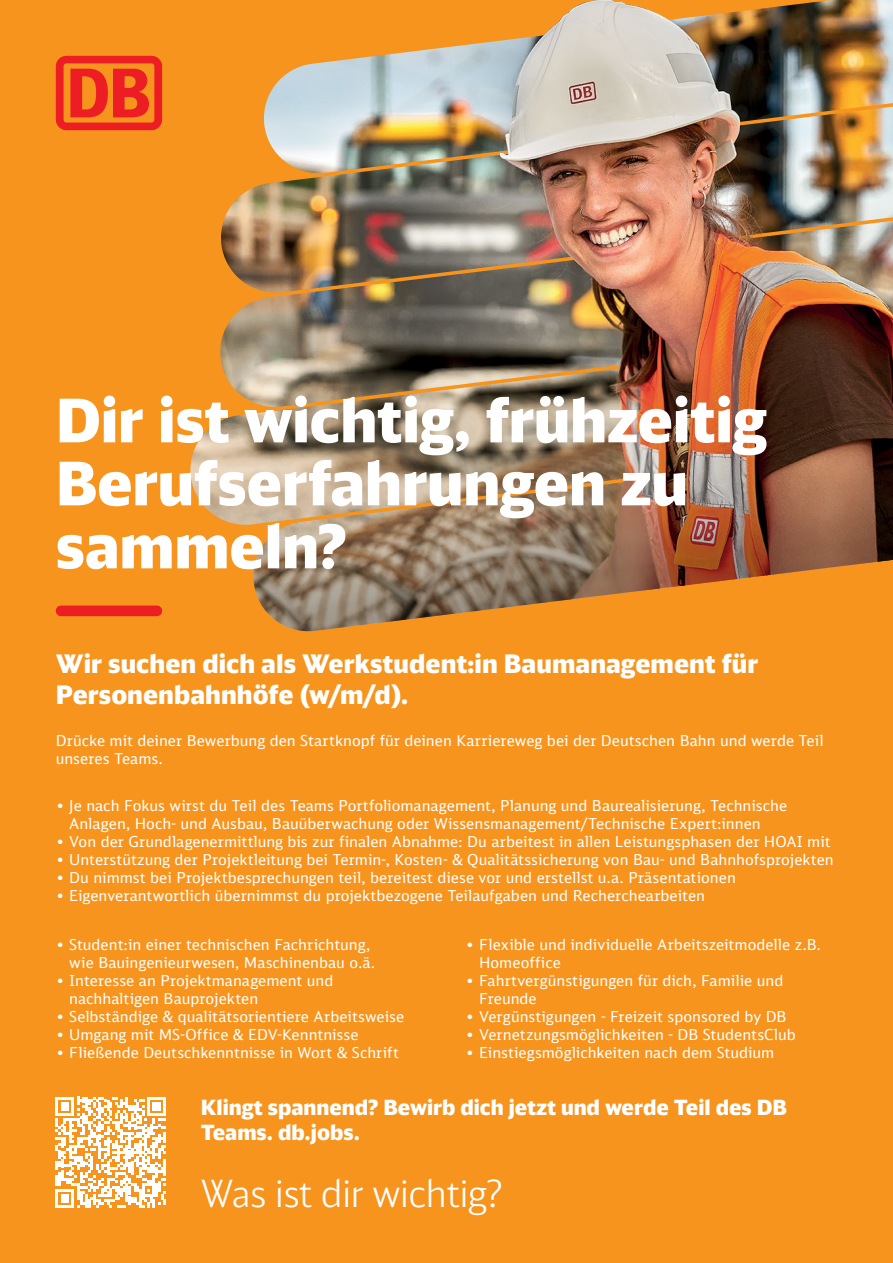
<style>
.page{position:relative;width:893px;height:1263px;background:#f7941e}
.page>*{position:absolute;margin:0;border:0;box-sizing:border-box;transform-origin:0 0}
.t1{font:900 60px/63px "DB Head";color:#fff}
.t2{font:300 37.5px "DB Head";color:#fff}
.t3{font:900 25.5px/30.6px "DB Head";letter-spacing:.005em;color:#fff}
.t4{font:900 21px/25.2px "DB Head";color:#fff}
.t5{font:15px/18px "DB Sans";letter-spacing:.005em;color:#fff}
</style>
<div class="page">
<div style="left:56px;top:605px;width:106px;height:11px;background:#ed1d24;border-radius:5px"></div>
<svg style="left:56px;top:56px;width:106px;height:74px"></svg>
<svg style="left:55px;top:1097px;width:111px;height:110px"></svg>
<img style="left:221px;top:0;width:672px;height:294px">
<img style="left:190px;top:294px;width:703px;height:338px">
<h1 class="t1" style="left:56px;top:387px;width:712px">Dir ist wichtig, frühzeitig<br>Berufserfahrungen zu sammeln?</h1>
<h3 class="t3" style="left:56px;top:648px;width:704px">Wir suchen dich als Werkstudent:in Baumanagement für<br>Personenbahnhöfe (w/m/d).</h3>
<p class="t5" style="left:56px;top:731px;width:769px">Drücke mit deiner Bewerbung den Startknopf für deinen Karriereweg bei der Deutschen Bahn und werde Teil unseres Teams.</p>
<p class="t5" style="left:69px;top:796px;width:719px;text-indent:-14px">• Je nach Fokus wirst du Teil des Teams Portfoliomanagement, Planung und Baurealisierung, Technische<br>Anlagen, Hoch- und Ausbau, Bauüberwachung oder Wissensmanagement/Technische Expert:innen</p>
<p class="t5" style="left:56px;top:832px;width:776px">• Von der Grundlagenermittlung bis zur finalen Abnahme: Du arbeitest in allen Leistungsphasen der HOAI mit</p>
<p class="t5" style="left:56px;top:850px;width:779px">• Unterstützung der Projektleitung bei Termin-, Kosten- &amp; Qualitätssicherung von Bau- und Bahnhofsprojekten</p>
<p class="t5" style="left:56px;top:868px;width:682px">• Du nimmst bei Projektbesprechungen teil, bereitest diese vor und erstellst u.a. Präsentationen</p>
<p class="t5" style="left:56px;top:886px;width:651px">• Eigenverantwortlich übernimmst du projektbezogene Teilaufgaben und Recherchearbeiten</p>
<p class="t5" style="left:479px;top:935px;width:343px;text-indent:-14px">• Flexible und individuelle Arbeitszeitmodelle z.B.<br>Homeoffice</p>
<p class="t5" style="left:479px;top:971px;width:306px;text-indent:-14px">• Fahrtvergünstigungen für dich, Familie und<br>Freunde</p>
<p class="t5" style="left:466px;top:1007px;width:323px">• Vergünstigungen - Freizeit sponsored by DB</p>
<p class="t5" style="left:466px;top:1025px;width:332px">• Vernetzungsmöglichkeiten - DB StudentsClub</p>
<p class="t5" style="left:466px;top:1043px;width:310px">• Einstiegsmöglichkeiten nach dem Studium</p>
<p class="t5" style="left:69px;top:935px;width:308px;text-indent:-14px">• Student:in einer technischen Fachrichtung, wie Bauingenieurwesen, Maschinenbau o.ä.</p>
<p class="t5" style="left:69px;top:971px;width:266px;text-indent:-14px">• Interesse an Projektmanagement und nachhaltigen Bauprojekten</p>
<p class="t5" style="left:56px;top:1007px;width:350px">• Selbständige &amp; qualitätsorientiere Arbeitsweise</p>
<p class="t5" style="left:56px;top:1025px;width:304px">• Umgang mit MS-Office &amp; EDV-Kenntnisse</p>
<p class="t5" style="left:56px;top:1043px;width:345px">• Fließende Deutschkenntnisse in Wort &amp; Schrift</p>
<h3 class="t4" style="left:201px;top:1094px;width:588px">Klingt spannend? Bewirb dich jetzt und werde Teil des DB<br>Teams. db.jobs.</h3>
<h2 class="t2" style="left:201px;top:1171px;width:303px">Was ist dir wichtig?</h2>
</div>
